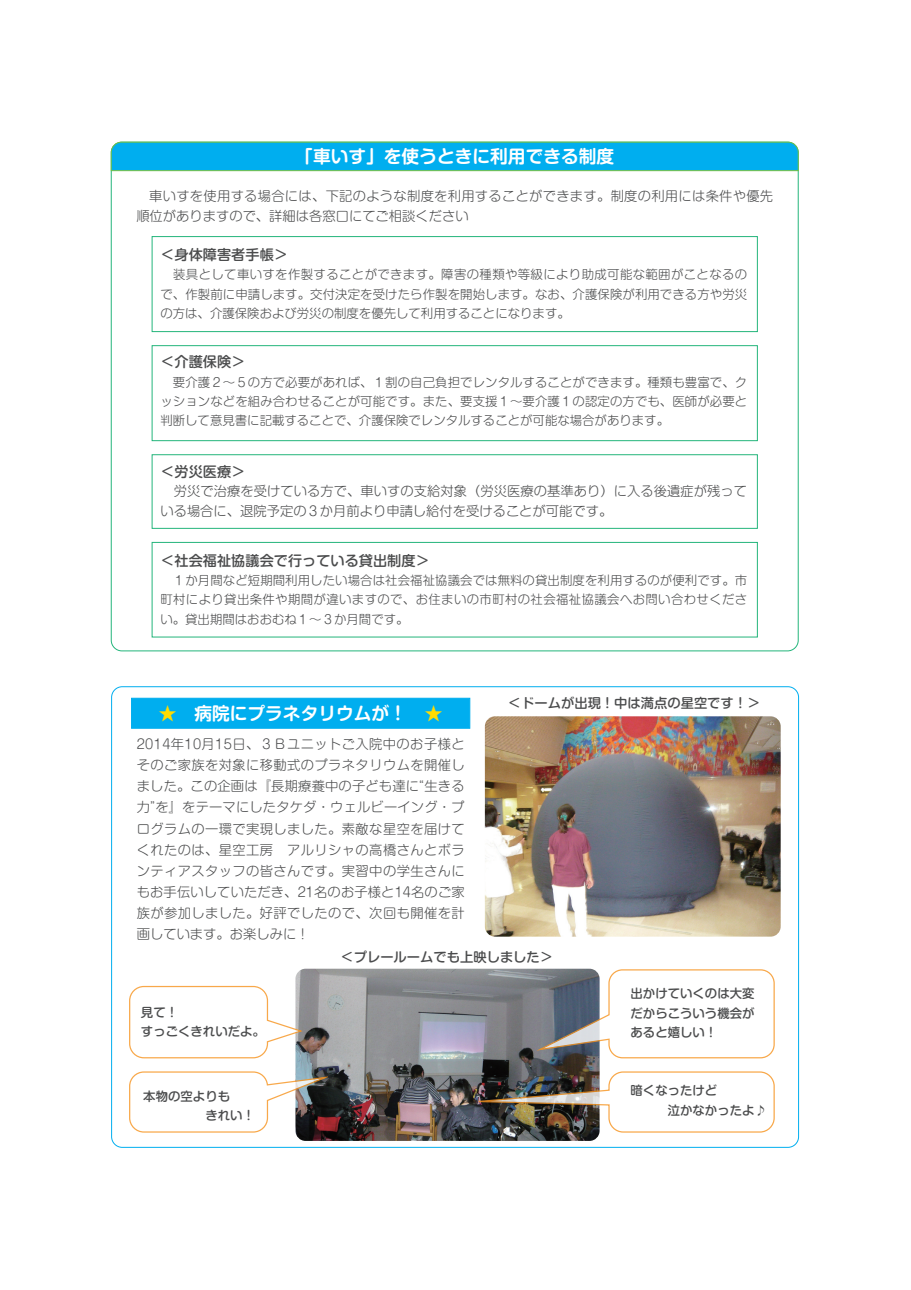
<style>
.page{position:relative;width:911px;height:1290px;background:#fff}
.page>*{position:absolute;margin:0;border:0;box-sizing:border-box;transform-origin:0 0}
.t1{font:700 17.75px "Shin M Go Pr 6 N De";color:#fff}
.t2{font:500 14.12px "Shin M Go Pr 6 N";color:#4b4c4d}
.t3{font:300 13.25px/21px "Shin M Go Pr 6 N";letter-spacing:.005em;color:#4b4c4d}
.t4{font:500 13.25px "Shin M Go Pr 6 N";color:#4b4c4d}
.t5{font:300 12.38px/19.4px "Shin M Go Pr 6 N";color:#4b4c4d;text-align:justify}
.t6{font:500 12.38px/19.4px "Shin M Go Pr 6 N";color:#4b4c4d}
.s1{color:#ffdc01}
</style>
<div class="page">
<div style="left:152px;top:236px;width:605px;height:96px;border:1px solid #24b57b"></div>
<div style="left:152px;top:345px;width:605px;height:96px;border:1px solid #24b57b"></div>
<div style="left:152px;top:454px;width:605px;height:75px;border:1px solid #24b57b"></div>
<div style="left:152px;top:542px;width:605px;height:95px;border:1px solid #24b57b"></div>
<div style="left:131px;top:698px;width:339px;height:30px;background:#00aeef;border:1px solid #00aeef"></div>
<img style="left:295px;top:969px;width:304px;height:172px">
<img style="left:485px;top:716px;width:295px;height:220px">
<svg style="left:129px;top:986px;width:173px;height:72px"></svg>
<div style="left:129px;top:1071px;width:139px;height:61px;border:1px solid #f7931d;border-radius:14px"></div>
<svg style="left:536px;top:969px;width:238px;height:89px"></svg>
<img style="left:479px;top:1071px;width:295px;height:61px">
<svg style="left:111px;top:141px;width:688px;height:30px;background:#0cb0e3"></svg>
<h1 class="t1" style="left:295px;top:141px;width:320px">「車いす」を使うときに利用できる制度</h1>
<p class="t3" style="left:136px;top:186px;width:638px;line-height:19.4px;text-indent:13px">車いすを使用する場合には、下記のような制度を利用することができます。制度の利用には条件や優先順位がありますので、詳細は各窓口にてご相談ください</p>
<p class="t2" style="left:160px;top:243px;width:129px">＜身体障害者手帳＞</p>
<p class="t5" style="left:160px;top:264px;width:588px">　装具として車いすを作製することができます。障害の種類や等級により助成可能な範囲がことなるので、作製前に申請します。交付決定を受けたら作製を開始します。なお、介護保険が利用できる方や労災の方は、介護保険および労災の制度を優先して利用することになります。</p>
<p class="t2" style="left:160px;top:350px;width:87px">＜介護保険＞</p>
<p class="t5" style="left:160px;top:371px;width:588px">　要介護２～５の方で必要があれば、１割の自己負担でレンタルすることができます。種類も豊富で、クッションなどを組み合わせることが可能です。また、要支援１～要介護１の認定の方でも、医師が必要と判断して意見書に記載することで、介護保険でレンタルすることが可能な場合があります。</p>
<p class="t2" style="left:160px;top:460px;width:87px">＜労災医療＞</p>
<p class="t3" style="left:160px;top:481px;width:588px;line-height:19.4px">　労災で治療を受けている方で、車いすの支給対象（労災医療の基準あり）に入る後遺症が残っている場合に、退院予定の３か月前より申請し給付を受けることが可能です。</p>
<p class="t2" style="left:160px;top:549px;width:271px">＜社会福祉協議会で行っている貸出制度＞</p>
<p class="t5" style="left:160px;top:570px;width:588px">　１か月間など短期間利用したい場合は社会福祉協議会では無料の貸出制度を利用するのが便利です。市町村により貸出条件や期間が違いますので、お住まいの市町村の社会福祉協議会へお問い合わせください。貸出期間はおおむね１～３か月間です。</p>
<h1 class="t1" style="left:159px;top:698px;width:285px"><span class="s1">★</span> 病院にプラネタリウムが！ <span class="s1">★</span></h1>
<p class="t3" style="left:137px;top:733px;width:329px;text-align:justify">2014年10月15日、３Ｂユニットご入院中のお子様とそのご家族を対象に移動式のプラネタリウムを開催しました。この企画は『長期療養中の子ども達に“生きる力”を』をテーマにしたタケダ・ウェルビーイング・プログラムの一環で実現しました。素敵な星空を届けてくれたのは、星空工房　アルリシャの高橋さんとボランティアスタッフの皆さんです。実習中の学生さんにもお手伝いしていただき、21名のお子様と14名のご家族が参加しました。好評でしたので、次回も開催を計画しています。お楽しみに！</p>
<p class="t4" style="left:508px;top:692px;width:254px">＜ドームが出現！中は満点の星空です！＞</p>
<p class="t6" style="left:141px;top:1002px;width:126px">見て！<br>すっごくきれいだよ。</p>
<p class="t6" style="left:143px;top:1085px;width:88px">本物の空よりも</p>
<p class="t4" style="left:340px;top:946px;width:214px">＜プレールームでも上映しました＞</p>
<p class="t6" style="left:630px;top:983px;width:126px;text-align:justify">出かけていくのは大変だからこういう機会があると嬉しい！</p>
<p class="t6" style="left:630px;top:1080px;width:138px">暗くなったけど<br>　　　泣かなかったよ♪</p>
</div>
